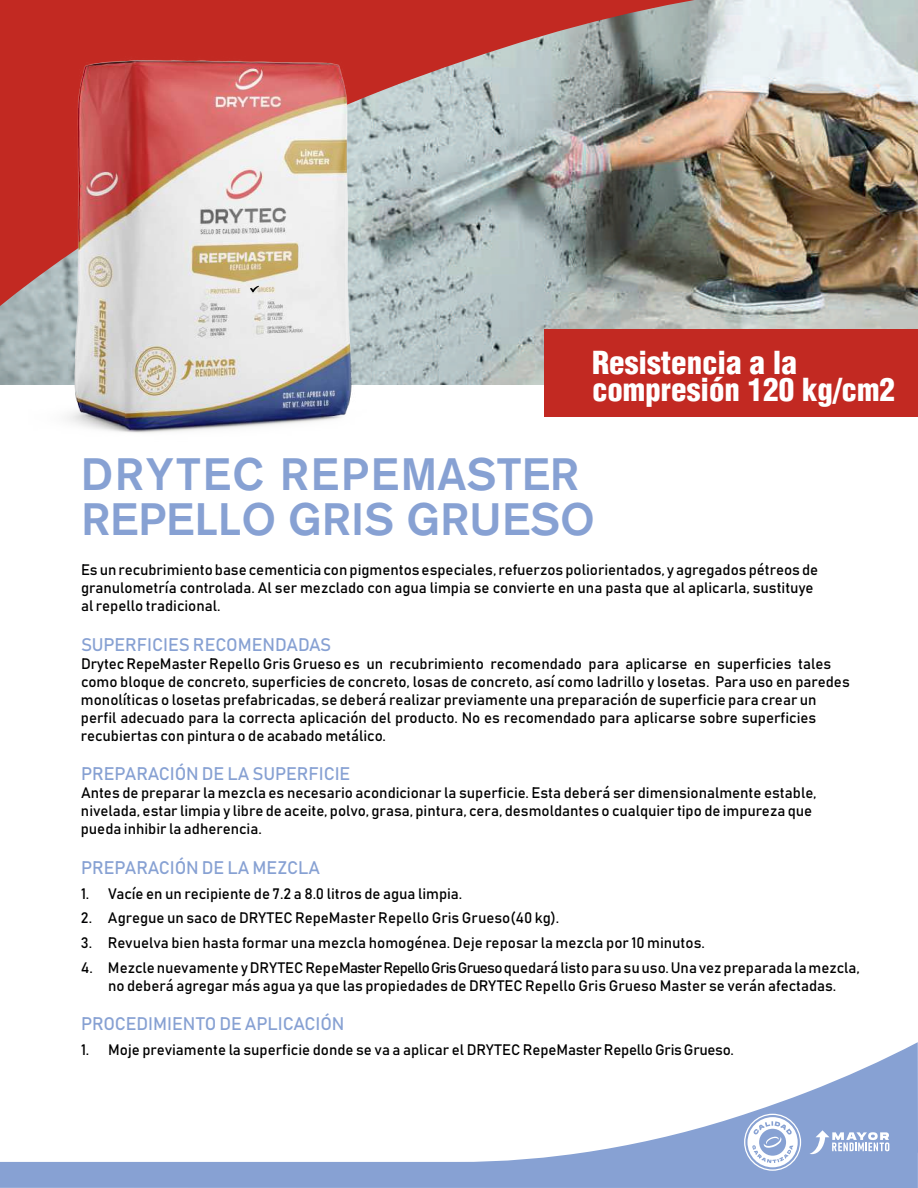
<style>
.page{position:relative;width:918px;height:1188px;background:#fff}
.page>*{position:absolute;margin:0;border:0;box-sizing:border-box;transform-origin:0 0}
.t1{font:500 45px/45px "Akzidenz Grotesk BE";color:#87a1d3}
.t2{font:900 condensed 31.05px/26.8px "Helvetica";color:#fff}
.t3{font:18px "Bahnschrift";color:#87a1d3}
.t4{font:15px/18px "Bahnschrift";color:#000001}
</style>
<div class="page">
<img style="left:0;top:317px;width:918px;height:68px">
<img style="left:0;top:0;width:918px;height:317px">
<svg style="left:0;top:1042px;width:918px;height:146px"></svg>
<svg style="left:744px;top:1114px;width:57px;height:57px"></svg>
<svg style="left:809px;top:1130px;width:80px;height:24px"></svg>
<div style="left:545px;top:329px;width:373px;height:88px;background:#c22922"></div>
<img style="left:28px;top:43px;width:347px;height:390px">
<svg style="left:250px;top:286px;width:9px;height:6px"></svg>
<h2 class="t2" style="left:592px;top:349px;width:304px">Resistencia a la compresión 120 kg/cm2</h2>
<h1 class="t1" style="left:81px;top:451px;width:515px">DRYTEC REPEMASTER<br>REPELLO GRIS GRUESO</h1>
<p class="t4" style="left:81px;top:560px;width:739px">Esunrecubrimientobase cementicia conpigmentosespeciales, refuerzospoliorientados, y agregadospétreosde granulometría controlada. Al ser mezclado con agua limpia se convierte en una pasta que al aplicarla, sustituye al repello tradicional.</p>
<p class="t3" style="left:81px;top:633px;width:252px">SUPERFICIES RECOMENDADAS</p>
<p class="t4" style="left:81px;top:654px;width:770px">Drytec RepeMaster Repello Gris Grueso es un recubrimiento recomendado para aplicarse en superficies tales como bloque de concreto, superficies de concreto, losas de concreto, así como ladrillo y losetas. Para uso en paredes monolíticas o losetas prefabricadas, se deberá realizar previamente una preparación de superficie para crear un perfil adecuado para la correcta aplicación del producto. No es recomendado para aplicarse sobre superficies recubiertas con pintura o de acabado metálico.</p>
<p class="t3" style="left:81px;top:763px;width:271px">PREPARACIÓN DE LA SUPERFICIE</p>
<p class="t4" style="left:81px;top:784px;width:737px">Antes de preparar la mezcla es necesario acondicionar la superficie. Esta deberá ser dimensionalmente estable, nivelada, estar limpia y libre de aceite, polvo, grasa, pintura, cera, desmoldantes o cualquier tipo de impureza que pueda inhibir la adherencia.</p>
<p class="t3" style="left:81px;top:856px;width:241px">PREPARACIÓN DE LA MEZCLA</p>
<p class="t4" style="left:81px;top:884px;width:383px">1. Vacíe en un recipiente de 7.2 a 8.0 litros de agua limpia.</p>
<p class="t4" style="left:81px;top:909px;width:480px">2. Agregue un saco de DRYTEC RepeMaster Repello Gris Grueso(40 kg).</p>
<p class="t4" style="left:81px;top:934px;width:625px">3. Revuelva bien hasta formar una mezcla homogénea. Deje reposar la mezcla por 10 minutos.</p>
<p class="t4" style="left:81px;top:958px;width:781px;text-align:center">4. MezclenuevamenteyDRYTECRepeMaster Repello Gris Grueso quedarálistoparasuuso.Unavezpreparadalamezcla, no deberá agregar más agua ya que las propiedades de DRYTEC Repello Gris Grueso Master se verán afectadas.</p>
<p class="t3" style="left:81px;top:1013px;width:265px">PROCEDIMIENTO DE APLICACIÓN</p>
<p class="t4" style="left:81px;top:1041px;width:655px">1. Moje previamente la superficie donde se va a aplicar el DRYTEC RepeMaster Repello Gris Grueso.</p>
</div>
